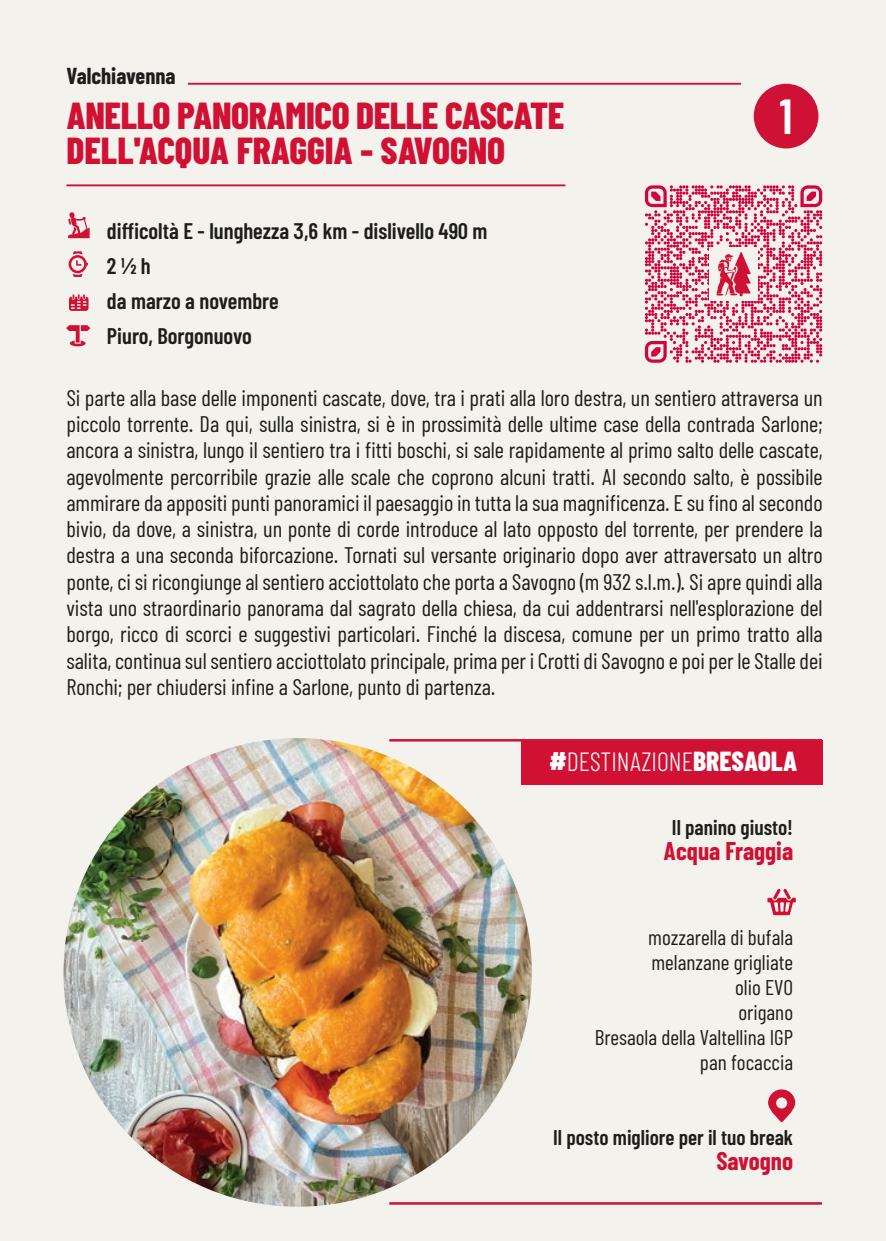
<style>
.page{position:relative;width:886px;height:1241px;background:#fff}
.page>*{position:absolute;margin:0;border:0;box-sizing:border-box;transform-origin:0 0}
.t1{font:600 49px "Barlow Condensed";color:#fff}
.t2{font:800 37.5px/35px "Barlow Condensed";letter-spacing:-.01em;color:#d11134}
.t3{font:300 26.25px "Barlow Condensed";color:#fff}
.t4{font:700 25px "Barlow Condensed";color:#d11134}
.t5{font:22.5px/26.2px "Barlow Condensed";letter-spacing:-.005em;color:#1d1d1b;text-align:justify}
.t6{font:600 22.5px/35px "Barlow Condensed";color:#1d1d1b}
.t7{font:700 22.5px "Barlow Condensed";color:#1d1d1b}
.t8{font:21.25px/25px "Barlow Condensed";color:#1d1d1b;text-align:right}
.t9{font:600 21.25px "Barlow Condensed";color:#1d1d1b}
.s1{font-weight:800;font-size:27.5px}
</style>
<div class="page">
<div style="left:0;top:0;width:886px;height:1240px;background:#f3f2ec"></div>
<hr style="left:389px;top:1201px;width:433px;height:3px;background:#d11134">
<hr style="left:389px;top:739px;width:433px;height:2px;background:#d11134">
<div style="left:754px;top:84px;width:64px;height:64px;background:#d01136;border-radius:50%"></div>
<hr style="left:188px;top:83px;width:553px;height:2px;background:#d11134">
<hr style="left:66px;top:184px;width:499px;height:2px;background:#d11134">
<svg style="left:69px;top:251px;width:19px;height:26px"></svg>
<svg style="left:68px;top:212px;width:22px;height:26px"></svg>
<div style="left:521px;top:740px;width:302px;height:44px;background:#d11134"></div>
<svg style="left:69px;top:294px;width:20px;height:17px"></svg>
<svg style="left:66px;top:325px;width:24px;height:21px"></svg>
<svg style="left:767px;top:889px;width:29px;height:26px"></svg>
<svg style="left:768px;top:1089px;width:27px;height:33px"></svg>
<img style="left:63px;top:738px;width:469px;height:468px;border-radius:234px">
<svg style="left:645px;top:185px;width:177px;height:178px"></svg>
<p class="t7" style="left:66px;top:62px;width:111px">Valchiavenna</p>
<h2 class="t2" style="left:66px;top:97px;width:499px">ANELLO PANORAMICO DELLE CASCATE<br>DELL'ACQUA FRAGGIA - SAVOGNO</h2>
<p class="t6" style="left:107px;top:213px;width:382px">difficoltà E - lunghezza 3,6 km - dislivello 490 m<br>2 ½ h<br>da marzo a novembre<br>Piuro, Borgonuovo</p>
<h1 class="t1" style="left:779px;top:86px;width:15px">1</h1>
<p class="t5" style="left:66px;top:384px;width:758px">Si parte alla base delle imponenti cascate, dove, tra i prati alla loro destra, un sentiero attraversa un piccolo torrente. Da qui, sulla sinistra, si è in prossimità delle ultime case della contrada Sarlone; ancora a sinistra, lungo il sentiero tra i fitti boschi, si sale rapidamente al primo salto delle cascate, agevolmente percorribile grazie alle scale che coprono alcuni tratti. Al secondo salto, è possibile ammirare da appositi punti panoramici il paesaggio in tutta la sua magnificenza. E su fino al secondo bivio, da dove, a sinistra, un ponte di corde introduce al lato opposto del torrente, per prendere la destra a una seconda biforcazione. Tornati sul versante originario dopo aver attraversato un altro ponte, ci si ricongiunge al sentiero acciottolato che porta a Savogno (m 932 s.l.m.). Si apre quindi alla vista uno straordinario panorama dal sagrato della chiesa, da cui addentrarsi nell'esplorazione del borgo, ricco di scorci e suggestivi particolari. Finché la discesa, comune per un primo tratto alla salita, continua sul sentiero acciottolato principale, prima per i Crotti di Savogno e poi per le Stalle dei Ronchi; per chiudersi infine a Sarlone, punto di partenza.</p>
<p class="t3" style="left:549px;top:745px;width:249px"><span class="s1">#</span>DESTINAZIONE<span class="s1">BRESAOLA</span></p>
<p class="t9" style="left:672px;top:814px;width:123px">Il panino giusto!</p>
<p class="t4" style="left:663px;top:835px;width:131px">Acqua Fraggia</p>
<p class="t8" style="left:595px;top:924px;width:200px">mozzarella di bufala melanzane grigliate<br>olio EVO<br>origano<br>Bresaola della Valtellina IGP pan focaccia</p>
<p class="t9" style="left:553px;top:1124px;width:241px">Il posto migliore per il tuo break</p>
<p class="t4" style="left:716px;top:1145px;width:78px">Savogno</p>
</div>
